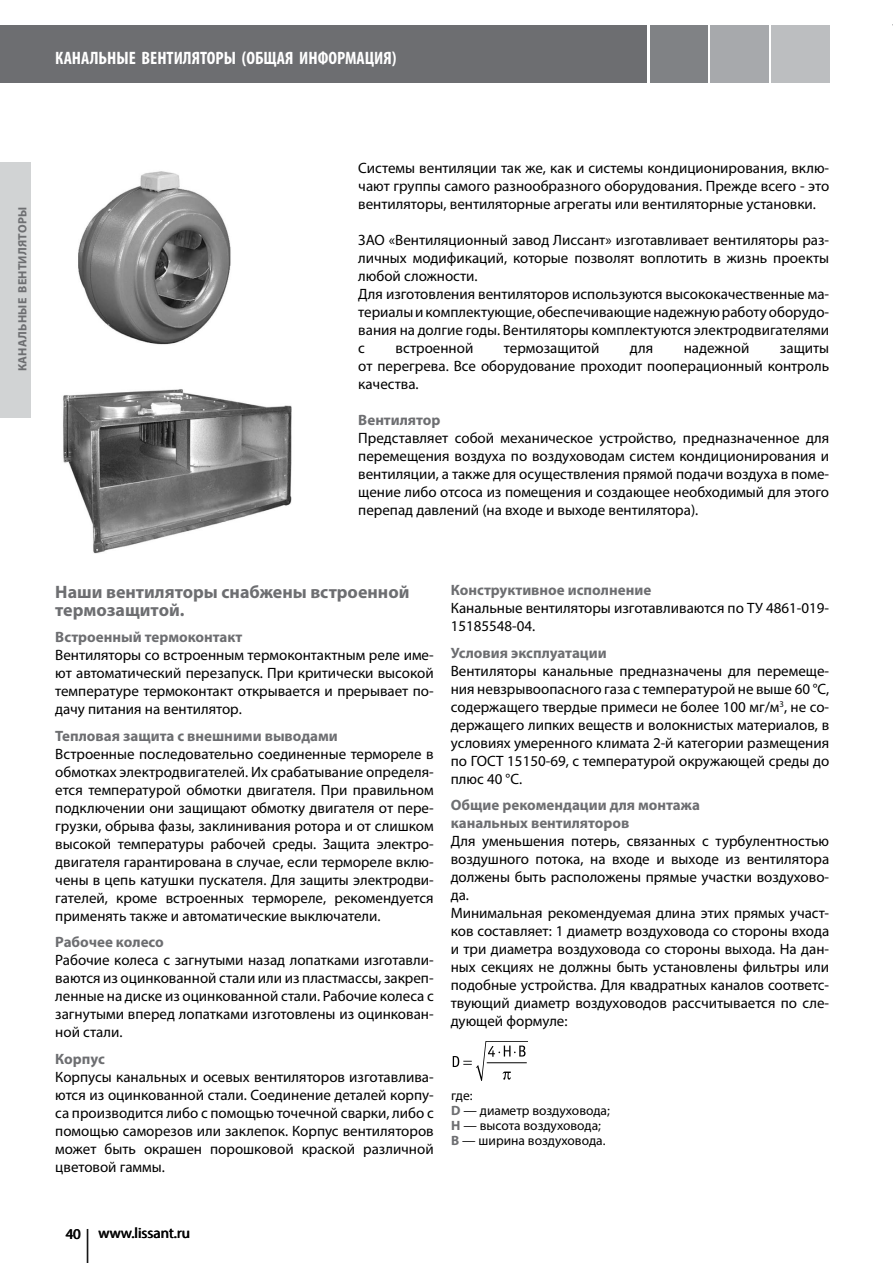
<style>
.page{position:relative;width:893px;height:1263px;background:#fff}
.page>*{position:absolute;margin:0;border:0;box-sizing:border-box;transform-origin:0 0}
.t1{font:700 18px/18px "Myriad Pro";color:#6d6e71}
.t2{font:700 condensed 18px "Myriad Pro";color:#fff}
.t3{font:15px/18px "Myriad Pro";color:#000}
.t4{font:13.5px/15px "Myriad Pro";color:#000}
.t5{font:700 12px "Myriad Pro";letter-spacing:.02em;color:#6d6e71}
.s1{font-weight:700;color:#6d6e71}
</style>
<div class="page">
<div style="left:0;top:162px;width:30px;height:255px;background:#d1d3d4"></div>
<hr style="left:87px;top:1229px;width:1px;height:34px;background:#000">
<div style="left:0;top:26px;width:647px;height:57px;background:#6d6e71"></div>
<div style="left:650px;top:26px;width:58px;height:57px;background:#808285"></div>
<div style="left:711px;top:26px;width:58px;height:57px;background:#a7a9ac"></div>
<div style="left:772px;top:26px;width:57px;height:57px;background:#bcbec0"></div>
<svg style="left:453px;top:1041px;width:75px;height:40px"></svg>
<img style="left:63px;top:171px;width:229px;height:383px">
<p class="t2" style="left:55px;top:47px;width:343px">КАНАЛЬНЫЕ ВЕНТИЛЯТОРЫ (ОБЩАЯ ИНФОРМАЦИЯ)</p>
<p class="t5" style="left:15px;top:371px;width:166px;rotate:-90deg">КАНАЛЬНЫЕ ВЕНТИЛЯТОРЫ</p>
<p class="t3" style="left:358px;top:159px;width:472px;text-align:justify">Системы вентиляции так же, как и системы кондиционирования, вклю&shy;чают группы самого разнообразного оборудования. Прежде всего - это вентиляторы, вентиляторные агрегаты или вентиляторные установки.</p>
<p class="t3" style="left:358px;top:231px;width:472px">ЗАО «Вентиляционный завод Лиссант» изготавливает вентиляторы раз&shy;личных модификаций, которые позволят воплотить в жизнь проекты любой сложности.<br>Для изготовления вентиляторов используются высококачественные ма&shy;териалы и комплектующие, обеспечивающие надежную работу оборудо&shy;вания на долгие годы. Вентиляторы комплектуются электродвигателями с</p>
<p class="t3" style="left:396px;top:339px;width:79px">встроенной</p>
<p class="t3" style="left:504px;top:339px;width:97px">термозащитой</p>
<p class="t3" style="left:630px;top:339px;width:25px">для</p>
<p class="t3" style="left:684px;top:339px;width:67px">надежной</p>
<p class="t3" style="left:358px;top:339px;width:472px;text-align:justify;text-indent:422px">защиты от перегрева. Все оборудование проходит пооперационный контроль качества.</p>
<p class="t3" style="left:358px;top:411px;width:472px"><span class="s1">Вентилятор<br></span>Представляет собой механическое устройство, предназначенное для перемещения воздуха по воздуховодам систем кондиционирования и вентиляции, а также для осуществления прямой подачи воздуха в поме&shy;щение либо отсоса из помещения и создающее необходимый для этого перепад давлений (на входе и выходе вентилятора).</p>
<p class="t1" style="left:55px;top:582px;width:356px">Наши вентиляторы снабжены встроенной термозащитой.</p>
<p class="t3" style="left:55px;top:628px;width:380px"><span class="s1">Встроенный термоконтакт<br></span>Вентиляторы со встроенным термоконтактным реле име&shy;ют автоматический перезапуск. При критически высокой температуре термоконтакт открывается и прерывает по&shy;дачу питания на вентилятор.</p>
<p class="t3" style="left:55px;top:726px;width:380px"><span class="s1">Тепловая защита с внешними выводами<br></span>Встроенные последовательно соединенные термореле в обмотках электродвигателей. Их срабатывание определя&shy;ется температурой обмотки двигателя. При правильном подключении они защищают обмотку двигателя от пере&shy;грузки, обрыва фазы, заклинивания ротора и от слишком высокой температуры рабочей среды. Защита электро&shy;двигателя гарантирована в случае, если термореле вклю&shy;чены в цепь катушки пускателя. Для защиты электродви&shy;гателей, кроме встроенных термореле, рекомендуется применять также и автоматические выключатели.</p>
<p class="t3" style="left:55px;top:933px;width:380px"><span class="s1">Рабочее колесо<br></span>Рабочие колеса с загнутыми назад лопатками изготавли&shy;ваются из оцинкованной стали или из пластмассы, закреп&shy;ленные на диске из оцинкованной стали. Рабочие колеса с загнутыми вперед лопатками изготовлены из оцинкован&shy;ной стали.</p>
<p class="t3" style="left:55px;top:1049px;width:380px"><span class="s1">Корпус<br></span>Корпусы канальных и осевых вентиляторов изготавлива&shy;ются из оцинкованной стали. Соединение деталей корпу&shy;са производится либо с помощью точечной сварки, либо с помощью саморезов или заклепок. Корпус вентиляторов может быть окрашен порошковой краской различной цветовой гаммы.</p>
<p class="t3" style="left:451px;top:581px;width:380px"><span class="s1">Конструктивное исполнение<br></span>Канальные вентиляторы изготавливаются по ТУ 4861-019-<br>15185548-04.</p>
<p class="t3" style="left:451px;top:643px;width:380px"><span class="s1">Условия эксплуатации<br></span>Вентиляторы канальные предназначены для перемеще&shy;ния невзрывоопасного газа с температурой не выше 60 °С, содержащего твердые примеси не более 100 мг/м<sup>3</sup>, не со&shy;держащего липких веществ и волокнистых материалов, в условиях умеренного климата 2-й категории размещения по ГОСТ 15150-69, с температурой окружающей среды до плюс 40 °С.</p>
<p class="t3" style="left:451px;top:796px;width:380px"><span class="s1">Общие рекомендации для монтажа<br>канальных вентиляторов<br></span>Для уменьшения потерь, связанных с турбулентностью воздушного потока, на входе и выходе из вентилятора должены быть расположены прямые участки воздухово&shy;да.<br>Минимальная рекомендуемая длина этих прямых участ&shy;ков составляет: 1 диаметр воздуховода со стороны входа и три диаметра воздуховода со стороны выхода. На дан&shy;ных секциях не должны быть установлены фильтры или подобные устройства. Для квадратных каналов соответс&shy;твующий диаметр воздуховодов рассчитывается по сле&shy;дующей формуле:</p>
<p class="t4" style="left:451px;top:1088px;width:160px">где:<br><span class="s1">D</span> — диаметр воздуховода;<br><span class="s1">Н</span> — высота воздуховода;<br><span class="s1">В</span> — ширина воздуховода.</p>
<p class="t3" style="left:65px;top:1224px;width:127px">40 www.lissant.ru</p>
</div>
